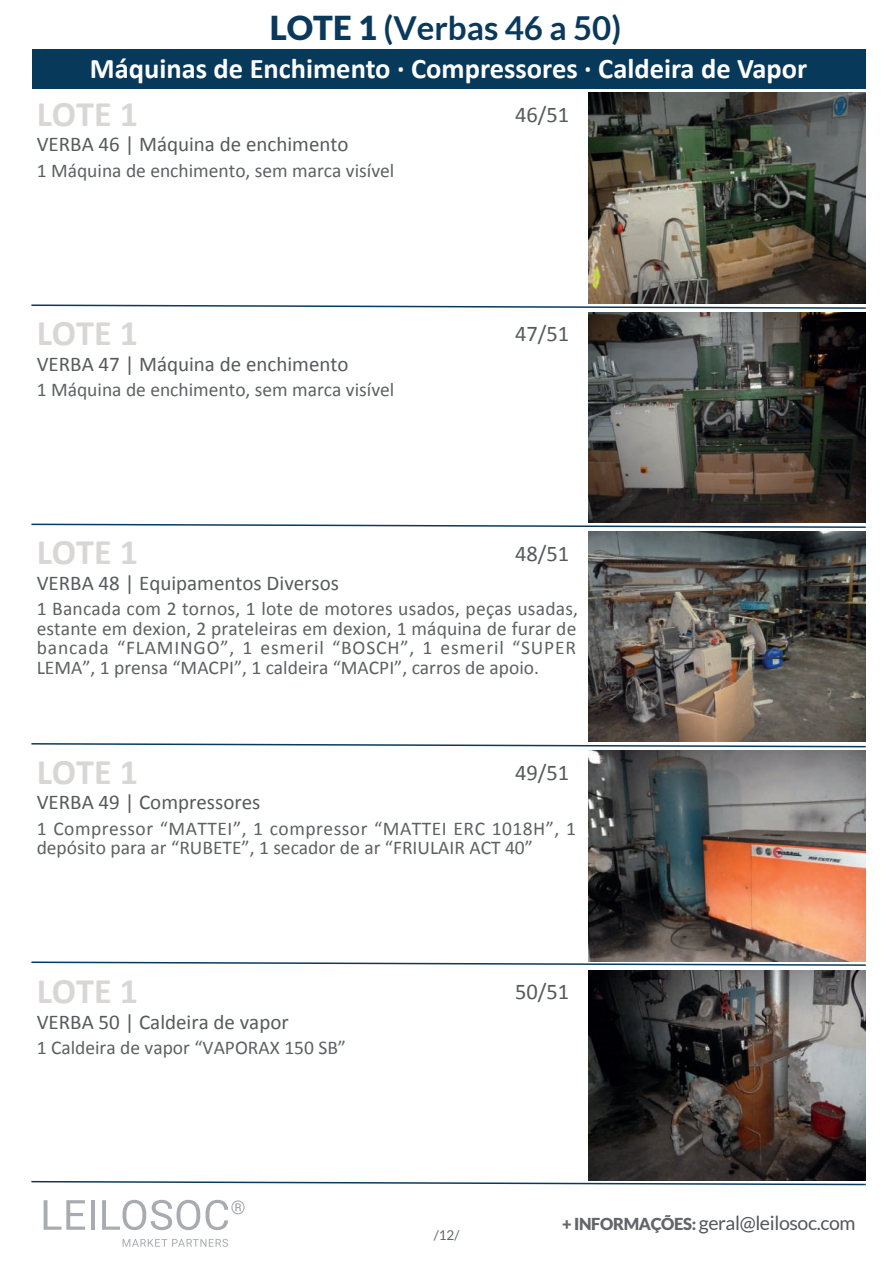
<style>
.page{position:relative;width:893px;height:1263px;background:#fff}
.page>*{position:absolute;margin:0;border:0;box-sizing:border-box;transform-origin:0 0}
.t1{font:700 36px "Calibri";color:#d9d7d6}
.t2{font:700 33px "Lato";color:#0a395c}
.t3{font:700 28.5px "Calibri";color:#fff}
.t4{font:22.5px "Calibri";color:#575a5b}
.t5{font:21px "Calibri";color:#575a5b}
.t6{font:19.5px/19.5px "Calibri";color:#5d6162;text-align:justify}
.t7{font:19.5px "Lato";letter-spacing:-.02em;color:#55575c}
.t8{font:13.5px "Lato";color:#636568}
.s1{font-weight:900}
.s2{font-weight:900;font-size:16.5px;color:#636568}
</style>
<div class="page">
<svg style="left:44px;top:1200px;width:41px;height:30px"></svg>
<hr style="left:91px;top:1200px;width:4px;height:30px;background:#a8abaf">
<svg style="left:102px;top:1200px;width:98px;height:30px"></svg>
<svg style="left:206px;top:1200px;width:39px;height:30px"></svg>
<svg style="left:123px;top:1239px;width:105px;height:8px"></svg>
<div style="left:32px;top:49px;width:834px;height:39px;background:#07395b"></div>
<svg style="left:31px;top:304px;width:835px;height:5px"></svg>
<svg style="left:31px;top:523px;width:835px;height:5px"></svg>
<svg style="left:31px;top:743px;width:835px;height:5px"></svg>
<svg style="left:31px;top:961px;width:835px;height:5px"></svg>
<svg style="left:31px;top:1180px;width:835px;height:6px"></svg>
<img style="left:588px;top:93px;width:278px;height:210px">
<img style="left:588px;top:312px;width:278px;height:210px">
<img style="left:588px;top:531px;width:278px;height:211px">
<img style="left:588px;top:751px;width:278px;height:210px">
<img style="left:588px;top:970px;width:278px;height:210px">
<h2 class="t2" style="left:270px;top:9px;width:353px"><span class="s1">LOTE 1</span> (Verbas 46 a 50)</h2>
<h3 class="t3" style="left:90px;top:48px;width:719px">Máquinas de Enchimento · Compressores · Caldeira de Vapor</h3>
<h1 class="t1" style="left:37px;top:89px;width:103px">LOTE 1</h1>
<p class="t4" style="left:515px;top:101px;width:56px">46/51</p>
<p class="t5" style="left:37px;top:131px;width:313px">VERBA 46 | Máquina de enchimento</p>
<p class="t6" style="left:37px;top:160px;width:359px">1 Máquina de enchimento, sem marca visível</p>
<h1 class="t1" style="left:37px;top:308px;width:103px">LOTE 1</h1>
<p class="t4" style="left:515px;top:320px;width:56px">47/51</p>
<p class="t5" style="left:37px;top:351px;width:313px">VERBA 47 | Máquina de enchimento</p>
<p class="t6" style="left:37px;top:379px;width:359px">1 Máquina de enchimento, sem marca visível</p>
<h1 class="t1" style="left:37px;top:527px;width:103px">LOTE 1</h1>
<p class="t4" style="left:515px;top:539px;width:56px">48/51</p>
<p class="t5" style="left:37px;top:570px;width:304px">VERBA 48 | Equipamentos Diversos</p>
<p class="t6" style="left:37px;top:598px;width:543px">1 Bancada com 2 tornos, 1 lote de motores usados, peças usadas, estante em dexion, 2 prateleiras em dexion, 1 máquina de furar de bancada “FLAMINGO”, 1 esmeril “BOSCH”, 1 esmeril “SUPER LEMA”, 1 prensa “MACPI”, 1 caldeira “MACPI”, carros de apoio.</p>
<h1 class="t1" style="left:37px;top:746px;width:103px">LOTE 1</h1>
<p class="t4" style="left:515px;top:758px;width:56px">49/51</p>
<p class="t5" style="left:37px;top:789px;width:225px">VERBA 49 | Compressores</p>
<p class="t6" style="left:37px;top:817px;width:541px">1 Compressor “MATTEI”, 1 compressor “MATTEI ERC 1018H”, 1 depósito para ar “RUBETE”, 1 secador de ar “FRIULAIR ACT 40”</p>
<h1 class="t1" style="left:37px;top:965px;width:103px">LOTE 1</h1>
<p class="t4" style="left:515px;top:978px;width:56px">50/51</p>
<p class="t5" style="left:37px;top:1008px;width:254px">VERBA 50 | Caldeira de vapor</p>
<p class="t6" style="left:37px;top:1037px;width:311px">1 Caldeira de vapor “VAPORAX 150 SB”</p>
<p class="t8" style="left:434px;top:1228px;width:27px">/12/</p>
<p class="t7" style="left:562px;top:1212px;width:295px"><span class="s2">+ INFORMAÇÕES:</span> geral@leilosoc.com</p>
</div>
